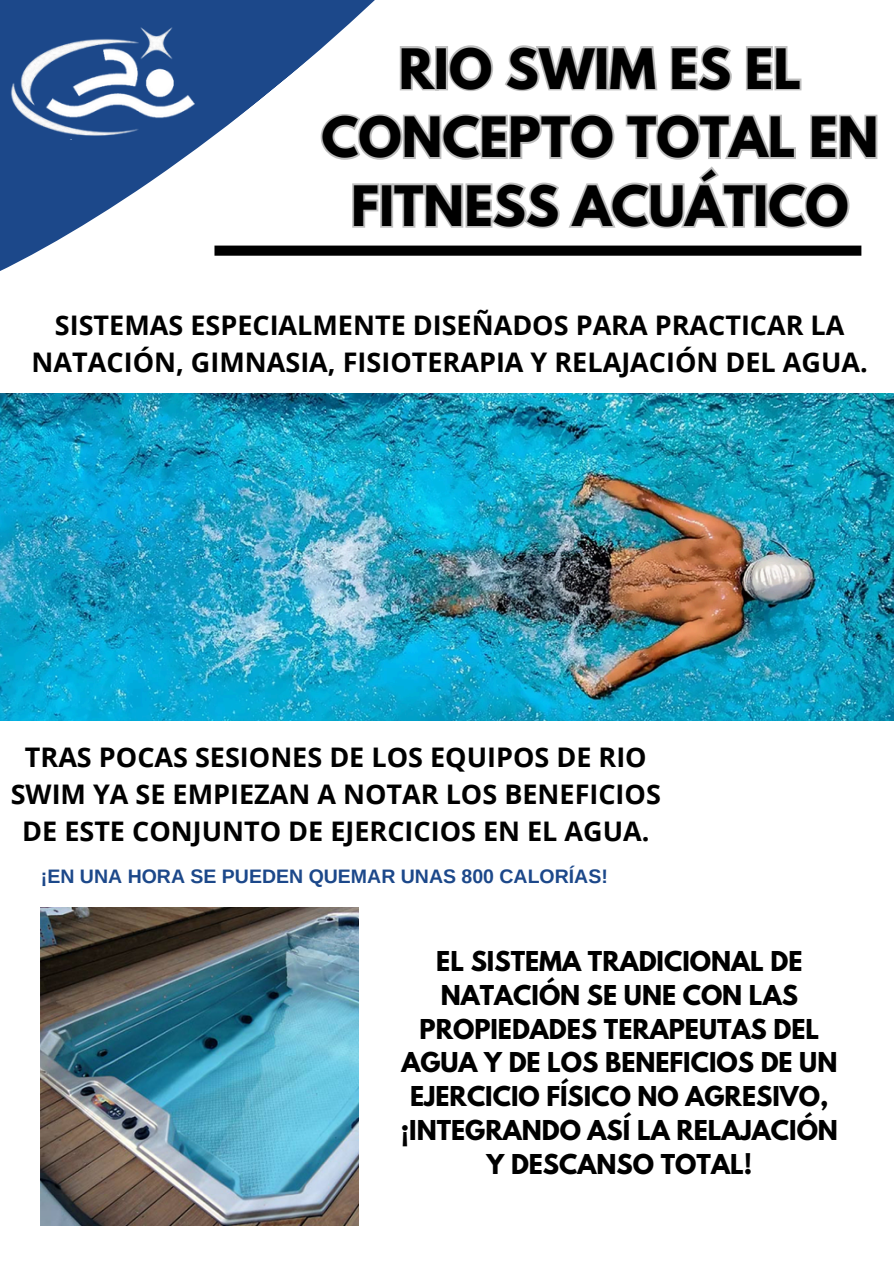
<style>
.page{position:relative;width:894px;height:1264px;background:#fff}
.page>*{position:absolute;margin:0;border:0;box-sizing:border-box;transform-origin:0 0}
.t1{font:700 49.2px/68.7px "League Spartan";color:#000;text-align:center}
.t2{font:700 27px/37.2px "Open Sans";color:#000;text-align:center}
.t3{font:700 24.3px/33.8px "League Spartan";color:#000;text-align:center}
.t4{font:700 19.5px "Arimo";color:#1c488a}
</style>
<div class="page">
<svg style="left:0;top:0;width:375px;height:271px"></svg>
<img style="left:0;top:0;width:261px;height:140px">
<svg style="left:399px;top:45px;width:403px;height:46px"></svg>
<svg style="left:318px;top:111px;width:560px;height:120px"></svg>
<div style="left:214px;top:245px;width:647px;height:11px;background:#000"></div>
<img style="left:0;top:393px;width:893px;height:328px">
<img style="left:41px;top:907px;width:317px;height:318px">
<h1 class="t1" style="left:321px;top:41px;width:558px">RIO SWIM ES EL<br>CONCEPTO TOTAL EN<br>FITNESS ACUÁTICO</h1>
<h2 class="t2" style="left:32px;top:306px;width:837px">SISTEMAS ESPECIALMENTE DISEÑADOS PARA PRACTICAR LA<br>NATACIÓN, GIMNASIA, FISIOTERAPIA Y RELAJACIÓN DEL AGUA.</h2>
<p class="t2" style="left:11px;top:738px;width:651px">TRAS POCAS SESIONES DE LOS EQUIPOS DE RIO<br>SWIM YA SE EMPIEZAN A NOTAR LOS BENEFICIOS<br>DE ESTE CONJUNTO DE EJERCICIOS EN EL AGUA.</p>
<p class="t4" style="left:41px;top:865px;width:568px">¡EN UNA HORA SE PUEDEN QUEMAR UNAS 800 CALORÍAS!</p>
<h3 class="t3" style="left:400px;top:947px;width:438px">EL SISTEMA TRADICIONAL DE<br>NATACIÓN SE UNE CON LAS<br>PROPIEDADES TERAPEUTAS DEL<br>AGUA Y DE LOS BENEFICIOS DE UN<br>EJERCICIO FÍSICO NO AGRESIVO, ¡INTEGRANDO ASÍ LA RELAJACIÓN<br>Y DESCANSO TOTAL!</h3>
</div>
